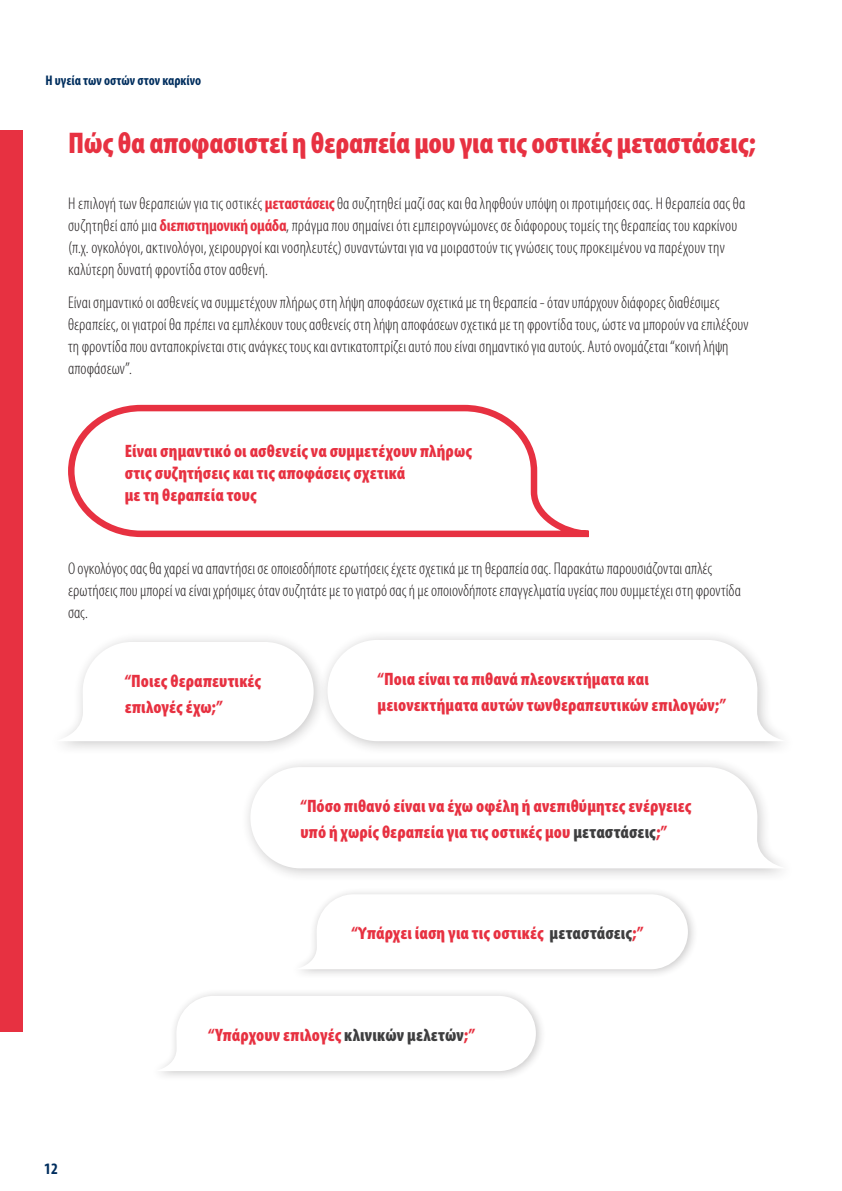
<style>
.page{position:relative;width:842px;height:1191px;background:#fff}
.page>*{position:absolute;margin:0;border:0;box-sizing:border-box;transform-origin:0 0}
.t1{font:900 condensed 30px "Myriad Pro";letter-spacing:-.01em;color:#e73141}
.t2{font:900 condensed 18px/26px "Myriad Pro";letter-spacing:.005em;color:#e73141}
.t3{font:300 condensed 17px/22px "Myriad Pro";letter-spacing:.005em;color:#231f20}
.t4{font:700 condensed 16px "Myriad Pro";color:#002e5e}
.t5{font:700 condensed 14px "Myriad Pro";color:#002e5e}
.s1{font-weight:700;color:#e73141}
.s2{color:#3e3e3f}
</style>
<div class="page">
<div style="left:0;top:130px;width:23px;height:902px;background:#e73141"></div>
<svg style="left:68px;top:404px;width:521px;height:134px"></svg>
<div style="left:47px;top:631px;width:280px;height:124px;background:#231f20;opacity:.25"></div>
<svg style="left:54px;top:642px;width:260px;height:99px"></svg>
<div style="left:290px;top:886px;width:408px;height:93px;background:#231f20;opacity:.25"></div>
<svg style="left:295px;top:894px;width:393px;height:75px"></svg>
<div style="left:149px;top:988px;width:397px;height:93px;background:#231f20;opacity:.25"></div>
<svg style="left:154px;top:996px;width:382px;height:75px"></svg>
<div style="left:318px;top:629px;width:479px;height:126px;background:#231f20;opacity:.25"></div>
<svg style="left:327px;top:640px;width:460px;height:101px"></svg>
<div style="left:241px;top:756px;width:556px;height:126px;background:#231f20;opacity:.25"></div>
<svg style="left:250px;top:767px;width:537px;height:101px"></svg>
<p class="t5" style="left:45px;top:72px;width:157px">Η υγεία των οστών στον καρκίνο</p>
<h1 class="t1" style="left:68px;top:124px;width:689px">Πώς θα αποφασιστεί η θεραπεία μου για τις οστικές μεταστάσεις;</h1>
<p class="t3" style="left:68px;top:192px;width:679px">Η επιλογή των θεραπειών για τις οστικές <span class="s1">μεταστάσεις</span> θα συζητηθεί μαζί σας και θα ληφθούν υπόψη οι προτιμήσεις σας. Η θεραπεία σας θα συζητηθεί από μια <span class="s1">διεπιστημονική ομάδα</span>, πράγμα που σημαίνει ότι εμπειρογνώμονες σε διάφορους τομείς της θεραπείας του καρκίνου (π.χ. ογκολόγοι, ακτινολόγοι, χειρουργοί και νοσηλευτές) συναντώνται για να μοιραστούν τις γνώσεις τους προκειμένου να παρέχουν την καλύτερη δυνατή φροντίδα στον ασθενή.</p>
<p class="t3" style="left:68px;top:292px;width:682px">Είναι σημαντικό οι ασθενείς να συμμετέχουν πλήρως στη λήψη αποφάσεων σχετικά με τη θεραπεία - όταν υπάρχουν διάφορες διαθέσιμες θεραπείες, οι γιατροί θα πρέπει να εμπλέκουν τους ασθενείς στη λήψη αποφάσεων σχετικά με τη φροντίδα τους, ώστε να μπορούν να επιλέξουν τη φροντίδα που ανταποκρίνεται στις ανάγκες τους και αντικατοπτρίζει αυτό που είναι σημαντικό για αυτούς. Αυτό ονομάζεται “κοινή λήψη αποφάσεων”.</p>
<p class="t2" style="left:125px;top:440px;width:349px;line-height:22px">Είναι σημαντικό οι ασθενείς να συμμετέχουν πλήρως στις συζητήσεις και τις αποφάσεις σχετικά<br>με τη θεραπεία τους</p>
<p class="t3" style="left:68px;top:557px;width:674px">Ο ογκολόγος σας θα χαρεί να απαντήσει σε οποιεσδήποτε ερωτήσεις έχετε σχετικά με τη θεραπεία σας. Παρακάτω παρουσιάζονται απλές ερωτήσεις που μπορεί να είναι χρήσιμες όταν συζητάτε με το γιατρό σας ή με οποιονδήποτε επαγγελματία υγείας που συμμετέχει στη φροντίδα σας.</p>
<p class="t2" style="left:125px;top:667px;width:138px">“Ποιες θεραπευτικές επιλογές έχω;”</p>
<p class="t2" style="left:378px;top:665px;width:350px">“Ποια είναι τα πιθανά πλεονεκτήματα και μειονεκτήματα αυτών τωνθεραπευτικών επιλογών;”</p>
<p class="t2" style="left:300px;top:792px;width:393px">“Πόσο πιθανό είναι να έχω οφέλη ή ανεπιθύμητες ενέργειες υπό ή χωρίς θεραπεία για τις οστικές μου <span class="s2">μεταστάσεις</span>;”</p>
<p class="t2" style="left:352px;top:920px;width:293px">“Υπάρχει ίαση για τις οστικές <span class="s2">μεταστάσεις</span>;”</p>
<p class="t4" style="left:44px;top:1159px;width:15px">12</p>
<p class="t2" style="left:208px;top:1021px;width:268px">“Yπάρχουν επιλογές <span class="s2">κλινικών μελετών</span>;”</p>
</div>
